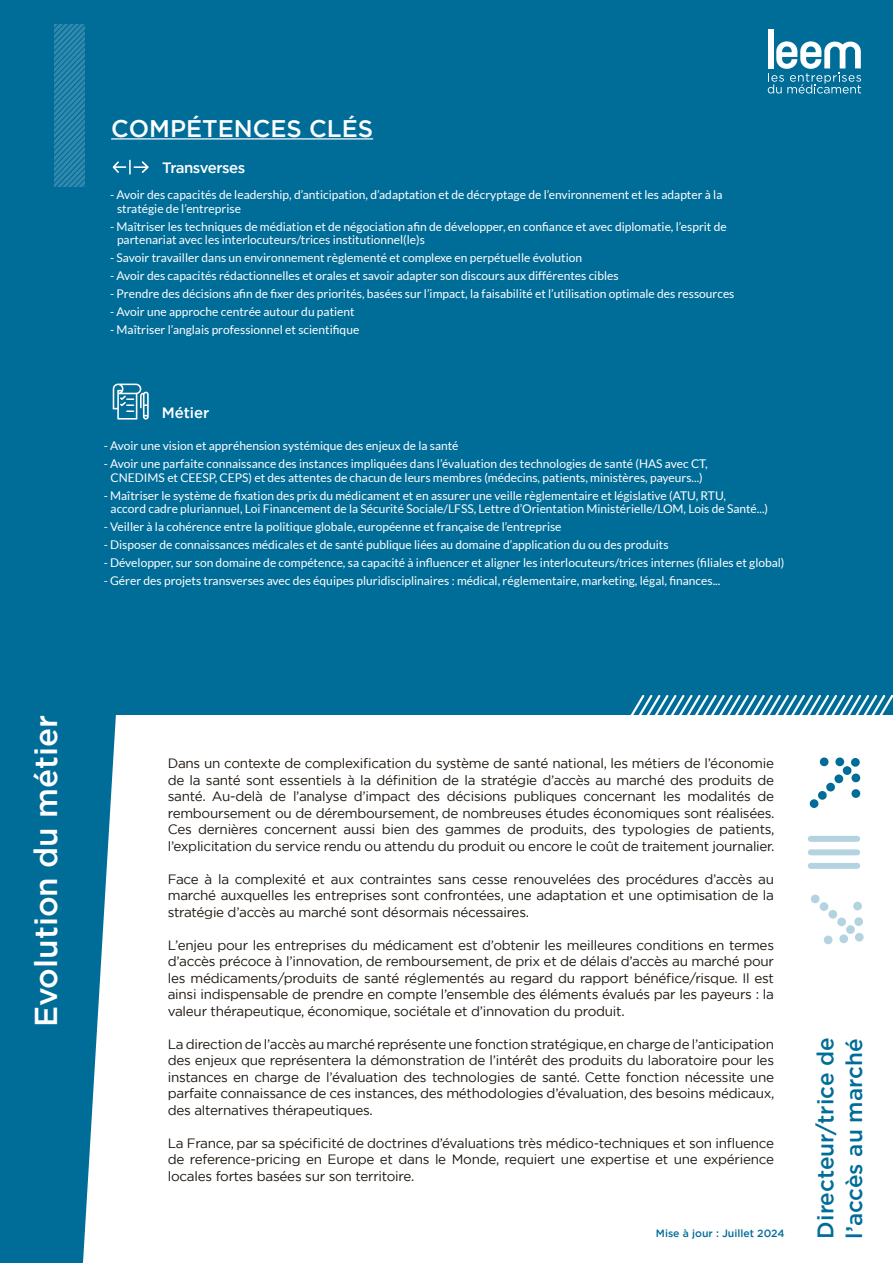
<style>
.page{position:relative;width:893px;height:1263px;background:#fff}
.page>*{position:absolute;margin:0;border:0;box-sizing:border-box;transform-origin:0 0}
.t1{font:500 31.5px "Gotham";color:#fff}
.t2{font:500 24px "Gotham";color:#fff}
.t3{font:500 22.5px/28.5px "Gotham";color:#006d99}
.t4{font:500 15px "Gotham";letter-spacing:-.03em;color:#fff}
.t5{font:13.5px/16.5px "Gotham";letter-spacing:-.02em;color:#1d160f;text-align:justify}
.t6{font:12px/13.5px "Lato";color:#fff}
.t7{font:500 10.5px "Gotham";color:#006d99}
</style>
<div class="page">
<div style="left:0;top:0;width:893px;height:715px;background:#006d99"></div>
<hr style="left:111px;top:138px;width:262px;height:2px;background:#fff">
<svg style="left:113px;top:160px;width:36px;height:14px"></svg>
<svg style="left:113px;top:384px;width:36px;height:36px"></svg>
<svg style="left:0;top:715px;width:116px;height:548px;background:#2481a7"></svg>
<svg style="left:630px;top:695px;width:263px;height:20px"></svg>
<div style="left:811px;top:836px;width:46px;height:6px;background:#b3d3e0"></div>
<div style="left:811px;top:849px;width:46px;height:6px;background:#b3d3e0"></div>
<div style="left:811px;top:863px;width:46px;height:6px;background:#b3d3e0"></div>
<div style="left:851px;top:758px;width:9px;height:9px;background:#006d99;border-radius:50%"></div>
<div style="left:843px;top:766px;width:8px;height:9px;background:#006d99;border-radius:50%"></div>
<div style="left:834px;top:774px;width:9px;height:9px;background:#006d99;border-radius:50%"></div>
<div style="left:826px;top:783px;width:9px;height:8px;background:#006d99;border-radius:50%"></div>
<div style="left:818px;top:791px;width:9px;height:9px;background:#006d99;border-radius:50%"></div>
<div style="left:810px;top:799px;width:8px;height:9px;background:#006d99;border-radius:50%"></div>
<div style="left:835px;top:757px;width:9px;height:9px;background:#006d99;border-radius:50%"></div>
<div style="left:820px;top:757px;width:8px;height:9px;background:#006d99;border-radius:50%"></div>
<div style="left:851px;top:773px;width:9px;height:9px;background:#006d99;border-radius:50%"></div>
<div style="left:851px;top:789px;width:9px;height:9px;background:#006d99;border-radius:50%"></div>
<svg style="left:855px;top:933px;width:9px;height:9px"></svg>
<svg style="left:846px;top:925px;width:9px;height:9px"></svg>
<svg style="left:837px;top:917px;width:9px;height:9px"></svg>
<svg style="left:828px;top:910px;width:9px;height:9px"></svg>
<svg style="left:819px;top:902px;width:9px;height:9px"></svg>
<svg style="left:811px;top:894px;width:9px;height:9px"></svg>
<svg style="left:854px;top:917px;width:9px;height:9px"></svg>
<svg style="left:853px;top:901px;width:9px;height:9px"></svg>
<svg style="left:839px;top:934px;width:9px;height:9px"></svg>
<svg style="left:824px;top:935px;width:9px;height:9px"></svg>
<div style="left:768px;top:29px;width:6px;height:39px;background:#fff"></div>
<svg style="left:768px;top:41px;width:93px;height:53px"></svg>
<svg style="left:54px;top:24px;width:31px;height:163px"></svg>
<h2 class="t2" style="left:111px;top:113px;width:264px">COMPÉTENCES CLÉS</h2>
<p class="t4" style="left:162px;top:158px;width:85px">Transverses</p>
<p class="t6" style="left:117px;top:188px;width:607px;text-indent:-7px">- Avoir des capacités de leadership, d’anticipation, d’adaptation et de décryptage de l’environnement et les adapter à la stratégie de l’entreprise</p>
<p class="t6" style="left:117px;top:220px;width:611px;text-indent:-7px">- Maîtriser les techniques de médiation et de négociation afin de développer, en confiance et avec diplomatie, l’esprit de partenariat avec les interlocuteurs/trices institutionnel(le)s</p>
<p class="t6" style="left:110px;top:251px;width:474px">- Savoir travailler dans un environnement règlementé et complexe en perpétuelle évolution</p>
<p class="t6" style="left:110px;top:269px;width:510px">- Avoir des capacités rédactionnelles et orales et savoir adapter son discours aux différentes cibles</p>
<p class="t6" style="left:110px;top:287px;width:626px">- Prendre des décisions afin de fixer des priorités, basées sur l’impact, la faisabilité et l’utilisation optimale des ressources</p>
<p class="t6" style="left:110px;top:305px;width:246px">- Avoir une approche centrée autour du patient</p>
<p class="t6" style="left:110px;top:323px;width:251px">- Maîtriser l’anglais professionnel et scientifique</p>
<p class="t4" style="left:162px;top:403px;width:49px">Métier</p>
<p class="t6" style="left:104px;top:439px;width:356px">- Avoir une vision et appréhension systémique des enjeux de la santé</p>
<p class="t6" style="left:104px;top:457px;width:606px;text-align:center">- Avoir une parfaite connaissance des instances impliquées dans l’évaluation des technologies de santé (HAS avec CT,<br>CNEDIMS et CEESP, CEPS) et des attentes de chacun de leurs membres (médecins, patients, ministères, payeurs...)</p>
<p class="t6" style="left:111px;top:489px;width:659px;text-indent:-7px">- Maîtriser le système de fixation des prix du médicament et en assurer une veille règlementaire et législative (ATU, RTU,<br>accord cadre pluriannuel, Loi Financement de la Sécurité Sociale/LFSS, Lettre d’Orientation Ministérielle/LOM, Lois de Santé...)</p>
<p class="t6" style="left:104px;top:520px;width:459px">- Veiller à la cohérence entre la politique globale, européenne et française de l’entreprise</p>
<p class="t6" style="left:104px;top:538px;width:566px">- Disposer de connaissances médicales et de santé publique liées au domaine d’application du ou des produits</p>
<p class="t6" style="left:104px;top:556px;width:682px">- Développer, sur son domaine de compétence, sa capacité à influencer et aligner les interlocuteurs/trices internes (filiales et global)</p>
<p class="t6" style="left:104px;top:574px;width:618px">- Gérer des projets transverses avec des équipes pluridisciplinaires : médical, réglementaire, marketing, légal, finances...</p>
<h1 class="t1" style="left:25px;top:1027px;width:314px;rotate:-90deg">Evolution du métier</h1>
<p class="t5" style="left:168px;top:755px;width:608px">Dans un contexte de complexification du système de santé national, les métiers de l’économie de la santé sont essentiels à la définition de la stratégie d’accès au marché des produits de santé. Au-delà de l’analyse d’impact des décisions publiques concernant les modalités de remboursement ou de déremboursement, de nombreuses études économiques sont réalisées.<br>Ces dernières concernent aussi bien des gammes de produits, des typologies de patients, l’explicitation du service rendu ou attendu du produit ou encore le coût de traitement journalier.</p>
<p class="t5" style="left:168px;top:870px;width:608px">Face à la complexité et aux contraintes sans cesse renouvelées des procédures d’accès au marché auxquelles les entreprises sont confrontées, une adaptation et une optimisation de la stratégie d’accès au marché sont désormais nécessaires.</p>
<p class="t5" style="left:168px;top:936px;width:608px">L’enjeu pour les entreprises du médicament est d’obtenir les meilleures conditions en termes d’accès précoce à l’innovation, de remboursement, de prix et de délais d’accès au marché pour les médicaments/produits de santé réglementés au regard du rapport bénéfice/risque. Il est ainsi indispensable de prendre en compte l’ensemble des éléments évalués par les payeurs : la valeur thérapeutique, économique, sociétale et d’innovation du produit.</p>
<p class="t5" style="left:168px;top:1035px;width:608px">La direction de l’accès au marché représente une fonction stratégique, en charge de l’anticipation des enjeux que représentera la démonstration de l’intérêt des produits du laboratoire pour les instances en charge de l’évaluation des technologies de santé. Cette fonction nécessite une parfaite connaissance de ces instances, des méthodologies d’évaluation, des besoins médicaux, des alternatives thérapeutiques.</p>
<p class="t5" style="left:168px;top:1134px;width:608px">La France, par sa spécificité de doctrines d’évaluations très médico-techniques et son influence de reference-pricing en Europe et dans le Monde, requiert une expertise et une expérience locales fortes basées sur son territoire.</p>
<p class="t7" style="left:656px;top:1226px;width:130px">Mise à jour : Juillet 2024</p>
<h3 class="t3" style="left:811px;top:1238px;width:202px;rotate:-90deg">Directeur/trice de l’accès au marché</h3>
</div>
